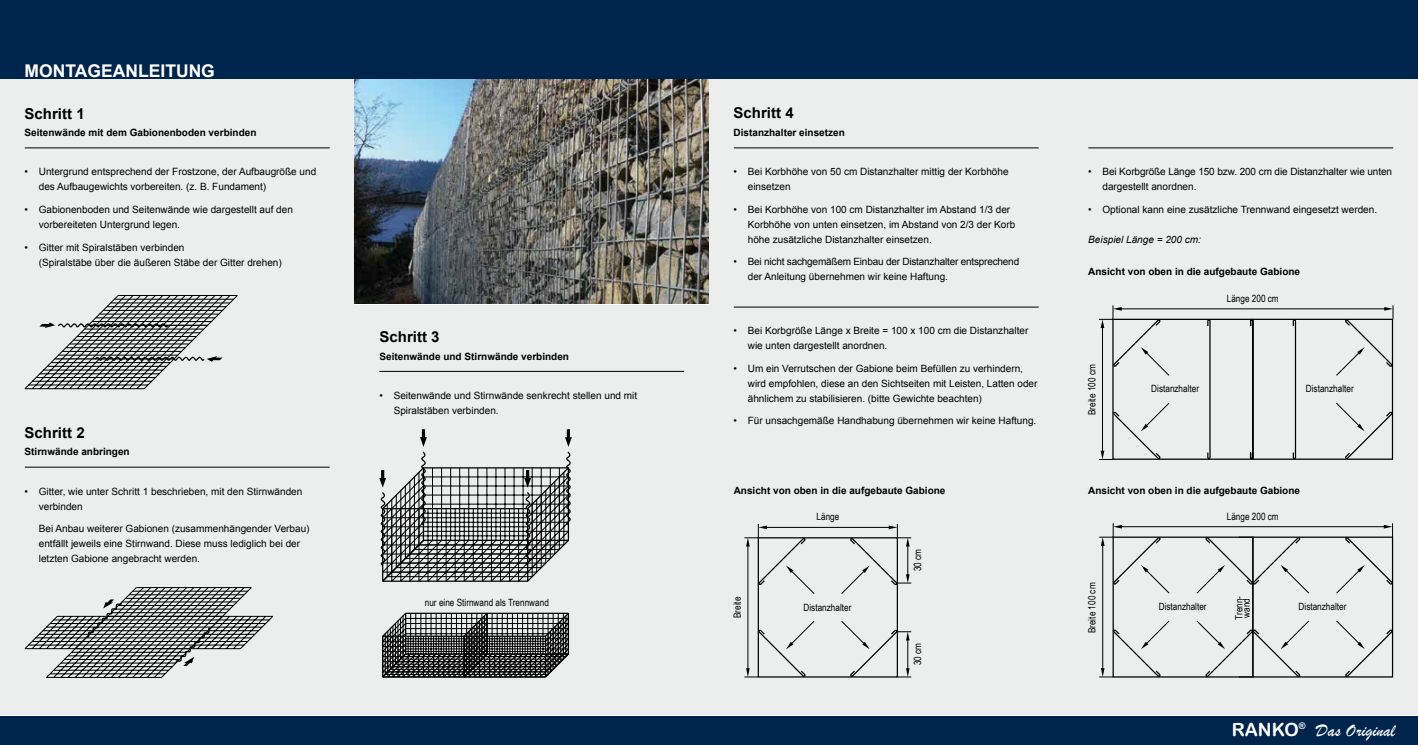
<style>
.page{position:relative;width:1418px;height:745px;background:#fff}
.page>*{position:absolute;margin:0;border:0;box-sizing:border-box;transform-origin:0 0}
.t1{font:18.12px "Brush Script";color:#fff}
.t2{font:700 17.5px "Arial";color:#fff}
.t3{font:700 15px "Arial";color:#000}
.t4{font:10px/15px "Arial";color:#000}
.t5{font:700 10px "Arial";color:#000}
.t6{font:10px/7.5px "Arial Narrow";color:#000}
.t7{font:10px/15px "Arial";letter-spacing:-.02em;color:#000}
.t8{font:italic 10px "Arial";color:#000}
.s1{font-family:"Arial Rounded MT Bold"}
</style>
<div class="page">
<div style="left:0;top:80px;width:1417px;height:634px;background:#eceded"></div>
<hr style="left:25px;top:147px;width:305px;height:1px;background:#000">
<div style="left:0;top:0;width:1417px;height:78px;background:#00254d"></div>
<div style="left:0;top:716px;width:1417px;height:28px;background:#00254d"></div>
<hr style="left:25px;top:466px;width:305px;height:1px;background:#000">
<hr style="left:379px;top:371px;width:305px;height:1px;background:#000">
<svg style="left:382px;top:612px;width:187px;height:66px"></svg>
<hr style="left:354px;top:303px;width:355px;height:2px;background:#fff">
<hr style="left:733px;top:147px;width:305px;height:1px;background:#000">
<hr style="left:733px;top:306px;width:305px;height:1px;background:#000">
<hr style="left:1088px;top:147px;width:305px;height:1px;background:#000">
<img style="left:354px;top:80px;width:355px;height:223px">
<svg style="left:744px;top:523px;width:167px;height:154px"></svg>
<svg style="left:1099px;top:305px;width:294px;height:155px"></svg>
<svg style="left:1099px;top:523px;width:294px;height:154px"></svg>
<svg style="left:24px;top:295px;width:214px;height:94px"></svg>
<svg style="left:24px;top:587px;width:249px;height:90px"></svg>
<svg style="left:379px;top:429px;width:193px;height:153px"></svg>
<h2 class="t2" style="left:25px;top:59px;width:192px">MONTAGEANLEITUNG</h2>
<h3 class="t3" style="left:25px;top:103px;width:62px">Schritt 1</h3>
<p class="t5" style="left:25px;top:126px;width:233px">Seitenwände mit dem Gabionenboden verbinden</p>
<p class="t4" style="left:39px;top:164px;width:279px;text-indent:-14px">• Untergrund entsprechend der Frostzone, der Aufbaugröße und des Aufbaugewichts vorbereiten. (z. B. Fundament)</p>
<p class="t4" style="left:39px;top:202px;width:256px;text-indent:-14px">• Gabionenboden und Seitenwände wie dargestellt auf den vorbereiteten Untergrund legen.</p>
<p class="t4" style="left:39px;top:239px;width:244px;text-indent:-14px">• Gitter mit Spiralstäben verbinden<br>(Spiralstäbe über die äußeren Stäbe der Gitter drehen)</p>
<h3 class="t3" style="left:25px;top:422px;width:62px">Schritt 2</h3>
<p class="t5" style="left:25px;top:445px;width:107px">Stirnwände anbringen</p>
<p class="t4" style="left:39px;top:483px;width:265px;text-indent:-14px">• Gitter, wie unter Schritt 1 beschrieben, mit den Stirnwänden verbinden</p>
<p class="t4" style="left:39px;top:521px;width:272px">Bei Anbau weiterer Gabionen (zusammenhängender Verbau) entfällt jeweils eine Stirnwand. Diese muss lediglich bei der letzten Gabione angebracht werden.</p>
<h3 class="t3" style="left:379px;top:326px;width:62px">Schritt 3</h3>
<p class="t5" style="left:379px;top:349px;width:191px">Seitenwände und Stirnwände verbinden</p>
<p class="t4" style="left:393px;top:388px;width:245px;text-indent:-14px">• Seitenwände und Stirnwände senkrecht stellen und mit<br>Spiralstäben verbinden.</p>
<p class="t6" style="left:425px;top:598px;width:125px">nur eine Stirnwand als Trennwand</p>
<h3 class="t3" style="left:733px;top:103px;width:62px">Schritt 4</h3>
<p class="t5" style="left:733px;top:125px;width:113px">Distanzhalter einsetzen</p>
<p class="t4" style="left:747px;top:164px;width:262px;text-indent:-14px">• Bei Korbhöhe von 50 cm Distanzhalter mittig der Korbhöhe einsetzen</p>
<p class="t4" style="left:747px;top:201px;width:269px;text-indent:-14px">• Bei Korbhöhe von 100 cm Distanzhalter im Abstand 1/3 der<br>Korbhöhe von unten einsetzen, im Abstand von 2/3 der Korb höhe zusätzliche Distanzhalter einsetzen.</p>
<p class="t7" style="left:747px;top:254px;width:273px;text-indent:-14px">• Bei nicht sachgemäßem Einbau der Distanzhalter entsprechend der Anleitung übernehmen wir keine Haftung.</p>
<p class="t4" style="left:747px;top:323px;width:282px;text-indent:-14px">• Bei Korbgröße Länge x Breite = 100 x 100 cm die Distanzhalter wie unten dargestellt anordnen.</p>
<p class="t4" style="left:747px;top:360px;width:291px;text-indent:-14px">• Um ein Verrutschen der Gabione beim Befüllen zu verhindern, wird empfohlen, diese an den Sichtseiten mit Leisten, Latten oder ähnlichem zu stabilisieren. (bitte Gewichte beachten)</p>
<p class="t4" style="left:733px;top:413px;width:304px">• Für unsachgemäße Handhabung übernehmen wir keine Haftung.</p>
<p class="t4" style="left:1102px;top:164px;width:291px;text-indent:-14px">• Bei Korbgröße Länge 150 bzw. 200 cm die Distanzhalter wie unten dargestellt anordnen.</p>
<p class="t4" style="left:1088px;top:201px;width:290px">• Optional kann eine zusätzliche Trennwand eingesetzt werden.</p>
<p class="t8" style="left:1088px;top:232px;width:114px">Beispiel Länge = 200 cm:</p>
<p class="t5" style="left:1088px;top:265px;width:213px">Ansicht von oben in die aufgebaute Gabione</p>
<p class="t6" style="left:1226px;top:294px;width:53px">Länge 200 cm</p>
<p class="t6" style="left:1087px;top:415px;width:52px;rotate:-90deg">Breite 100 cm</p>
<p class="t6" style="left:1151px;top:384px;width:49px">Distanzhalter</p>
<p class="t6" style="left:1305px;top:384px;width:49px">Distanzhalter</p>
<p class="t5" style="left:733px;top:483px;width:213px">Ansicht von oben in die aufgebaute Gabione</p>
<p class="t5" style="left:1088px;top:483px;width:213px">Ansicht von oben in die aufgebaute Gabione</p>
<p class="t6" style="left:733px;top:617px;width:23px;rotate:-90deg">Breite</p>
<p class="t6" style="left:816px;top:512px;width:24px">Länge</p>
<p class="t6" style="left:803px;top:602px;width:49px">Distanzhalter</p>
<p class="t6" style="left:913px;top:571px;width:24px;rotate:-90deg">30 cm</p>
<p class="t6" style="left:913px;top:665px;width:24px;rotate:-90deg">30 cm</p>
<p class="t6" style="left:1087px;top:633px;width:52px;rotate:-90deg">Breite 100 cm</p>
<p class="t6" style="left:1226px;top:512px;width:53px">Länge 200 cm</p>
<p class="t6" style="left:1234px;top:619px;width:25px;rotate:-90deg">Trenn&shy;wand</p>
<p class="t6" style="left:1158px;top:602px;width:49px">Distanzhalter</p>
<p class="t6" style="left:1298px;top:602px;width:49px">Distanzhalter</p>
<h1 class="t1" style="left:1231px;top:719px;width:165px"><span class="s1">RANKO</span><sup>®</sup> Das Original</h1>
</div>
